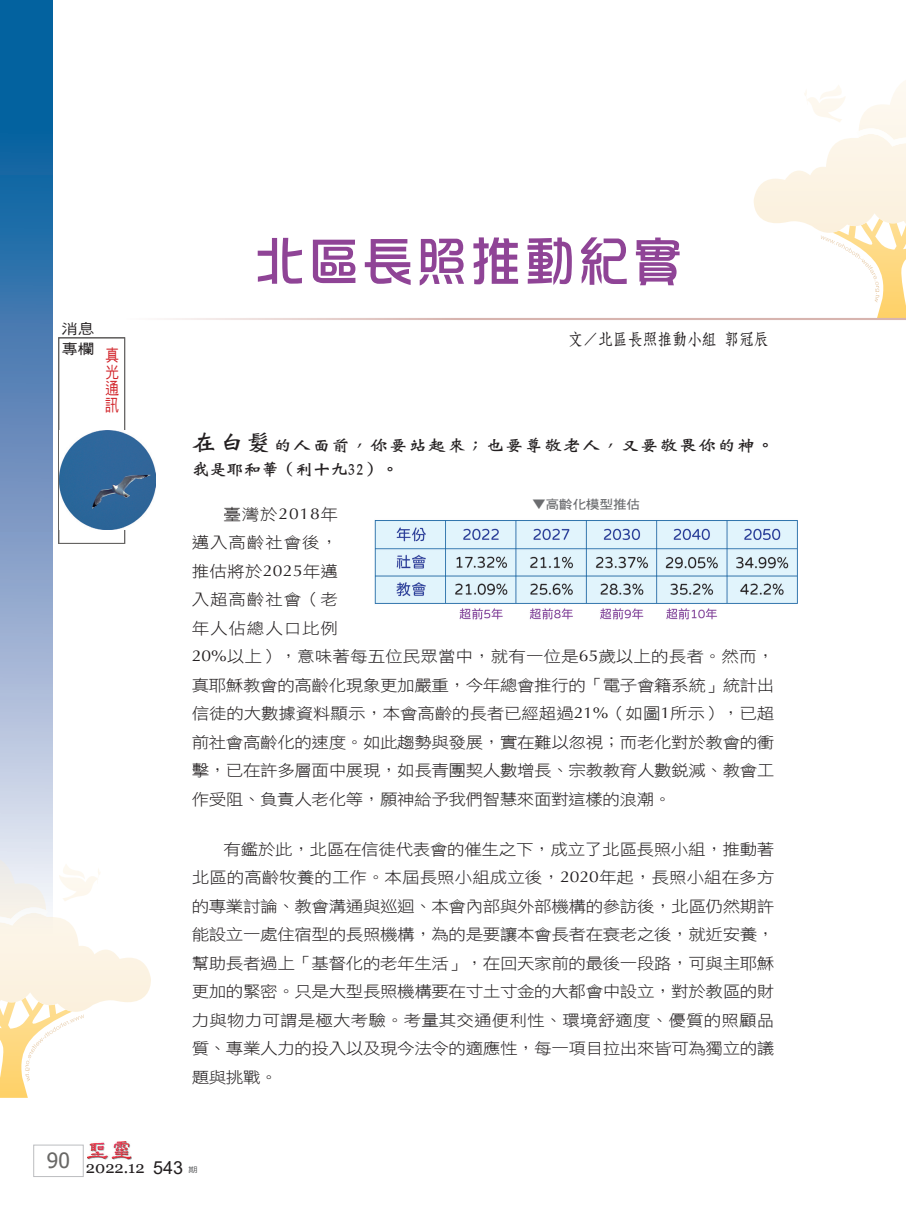
<style>
.page{position:relative;width:906px;height:1217px;background:#fff}
.page>*{position:absolute;margin:0;border:0;box-sizing:border-box;transform-origin:0 0}
.題目{font:54px "DF Hua Zong W5 WIN BF";color:#8f4496}
.作者_大{font:16.5px "DF Fang Song W6 WIN BF";color:#231f20;scale:.9 1}
.t1{font:16.5px "Georgia";color:#231f20}
.t2{font:16.5px/16.5px "DF Hei W5 WIN BF";color:#d12127;text-align:justify;scale:.85 1}
.Normal經文{font:16.2px/23.2px "DF Wei Bei W7 WIN BF";letter-spacing:.07em;color:#231f20;scale:1.11 1}
.t3{font:15.75px/28.5px "DF Hei W3 WIN BF";letter-spacing:-.025em;color:#231f20;scale:1.11 1}
.t4{font:14.1px/19.8px "DF Hei W5 WIN BF";color:#231f20;scale:1.18 1}
.圖說{font:12.45px "DF Hei W7 WIN BF";letter-spacing:-.025em;color:#6c6d70;scale:1.11 1}
.t5{font:7.5px "DF Hei W5 WIN BF";color:#57585a;scale:1.25 1}
.s1{font-size:22.95px}
.s2{font-family:"Optima"}
.s3{font-family:"Arial";font-size:18px}
</style>
<div class="page">
<div style="left:33px;top:1144px;width:50px;height:32px;border:1px solid #bcbdc0"></div>
<img style="left:87px;top:1141px;width:44px;height:17px">
<svg style="left:754px;top:80px;width:152px;height:238px"></svg>
<div style="left:58px;top:337px;width:67px;height:206px;border:1px solid #696866"></div>
<hr style="left:126px;top:318px;width:780px;height:2px;background:#d7b4af">
<img style="left:60px;top:431px;width:95px;height:98px">
<svg style="left:0;top:0;width:52px;height:856px;background:#6391be"></svg>
<svg style="left:0;top:856px;width:151px;height:241px"></svg>
<img style="left:374px;top:520px;width:424px;height:100px">
<p class="t4" style="left:61px;top:319px;width:29px">消息專欄</p>
<p class="t2" style="left:105px;top:347px;width:17px">真光通訊</p>
<p class="題目" style="left:253px;top:234px;width:433px">北區長照推動紀實</p>
<p class="作者_大" style="left:568px;top:331px;width:224px">文／北區長照推動小組 郭冠辰</p>
<p class="Normal經文" style="left:192px;top:434px;width:526px"><span class="s1">在白髮</span>的人面前，你要站起來；也要尊敬老人，又要敬畏你的神。我是耶和華（利十九32）。</p>
<p class="t3" style="left:192px;top:499px;width:526px;text-indent:32px">臺灣於<span class="s2">2018</span>年<br>邁入高齡社會後，<br>推估將於<span class="s2">2025</span>年邁<br>入超高齡社會（老<br>年人佔總人口比例<br><span class="s2">20%</span>以上），意味著每五位民眾當中，就有一位是<span class="s2">65</span>歲以上的長者。然而，真耶穌教會的高齡化現象更加嚴重，今年總會推行的「電子會籍系統」統計出信徒的大數據資料顯示，本會高齡的長者已經超過<span class="s2">21%</span>（如圖<span class="s2">1</span>所示），已超前社會高齡化的速度。如此趨勢與發展，實在難以忽視；而老化對於教會的衝擊，已在許多層面中展現，如長青團契人數增長、宗教教育人數銳減、教會工作受阻、負責人老化等，願神給予我們智慧來面對這樣的浪潮。</p>
<p class="t3" style="left:192px;top:834px;width:526px;text-align:justify;text-indent:32px">有鑑於此，北區在信徒代表會的催生之下，成立了北區長照小組，推動著北區的高齡牧養的工作。本屆長照小組成立後，<span class="s2">2020</span>年起，長照小組在多方的專業討論、教會溝通與巡迴、本會內部與外部機構的參訪後，北區仍然期許能設立一處住宿型的長照機構，為的是要讓本會長者在衰老之後，就近安養，幫助長者過上「基督化的老年生活」，在回天家前的最後一段路，可與主耶穌更加的緊密。只是大型長照機構要在寸土寸金的大都會中設立，對於教區的財力與物力可謂是極大考驗。考量其交通便利性、環境舒適度、優質的照顧品質、專業人力的投入以及現今法令的適應性，每一項目拉出來皆可為獨立的議題與挑戰。</p>
<p class="圖說" style="left:532px;top:498px;width:99px">▼高齡化模型推估</p>
<p class="t1" style="left:47px;top:1156px;width:138px"><sup>90</sup> 2022.12 <span class="s3">543</span></p>
<p class="t5" style="left:188px;top:1165px;width:9px">期</p>
</div>
